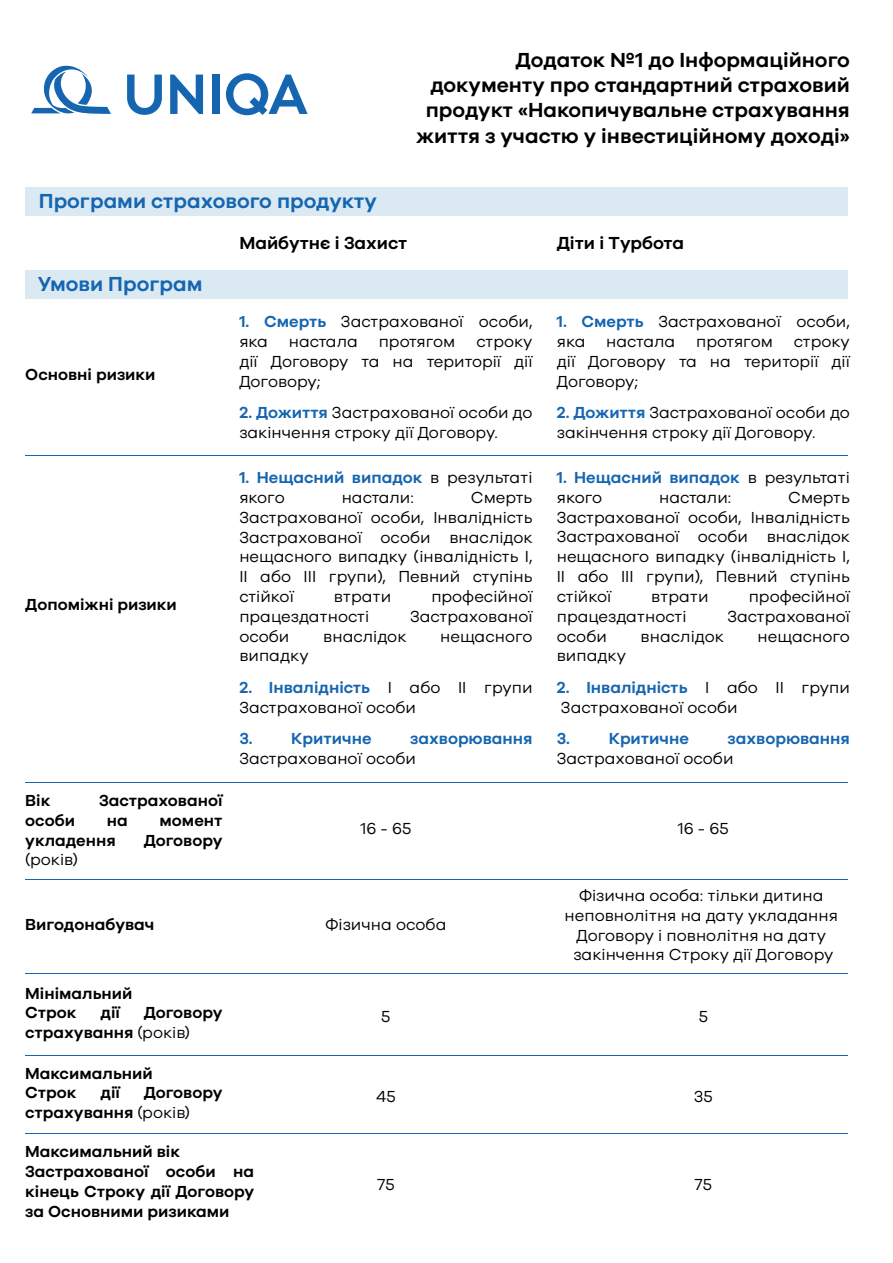
<style>
.page{position:relative;width:893px;height:1263px;background:#fff}
.page>*{position:absolute;margin:0;border:0;box-sizing:border-box;transform-origin:0 0}
.t1{font:600 21px/25.2px "UNIQA Galano";color:#000001;text-align:right}
.t2{font:600 21px "UNIQA Galano";color:#1565b1}
.t3{font:600 18px "UNIQA Galano";color:#000001}
.t4{font:16.5px/19.8px "UNIQA Galano";color:#000001}
.t5{font:600 16.5px/19.8px "UNIQA Galano";color:#000001}
.t6{font:600 16.5px/19.8px "UNIQA Galano";color:#1565b1}
.s1{font-weight:600;color:#1565b1}
.s2{font-weight:400;color:#000001}
.s3{font-weight:400}
</style>
<div class="page">
<div style="left:26px;top:187px;width:822px;height:28px;background:#dbeaf2"></div>
<svg style="left:31px;top:65px;width:80px;height:49px"></svg>
<svg style="left:127px;top:75px;width:35px;height:40px"></svg>
<svg style="left:170px;top:75px;width:33px;height:39px"></svg>
<div style="left:212px;top:75px;width:7px;height:39px;background:#1565b1"></div>
<svg style="left:226px;top:73px;width:82px;height:42px"></svg>
<hr style="left:25px;top:455px;width:822px;height:1px;background:#1565b1">
<hr style="left:25px;top:782px;width:822px;height:1px;background:#1565b1">
<hr style="left:25px;top:879px;width:822px;height:1px;background:#1565b1">
<div style="left:25px;top:270px;width:823px;height:29px;background:#dbeaf2"></div>
<hr style="left:25px;top:1055px;width:822px;height:1px;background:#1565b1">
<hr style="left:25px;top:1133px;width:822px;height:1px;background:#1565b1">
<hr style="left:25px;top:973px;width:822px;height:1px;background:#1565b1">
<p class="t2" style="left:39px;top:188px;width:339px">Програми страхового продукту</p>
<p class="t1" style="left:416px;top:47px;width:435px">Додаток №1 до Інформаційного документу про стандартний страховий продукт «Накопичувальне страхування життя з участю у інвестиційному доході»</p>
<p class="t2" style="left:39px;top:271px;width:165px">Умови Програм</p>
<p class="t5" style="left:25px;top:364px;width:132px">Основні ризики</p>
<p class="t5" style="left:25px;top:594px;width:153px">Допоміжні ризики</p>
<p class="t5" style="left:25px;top:790px;width:27px">Вік</p>
<p class="t5" style="left:99px;top:790px;width:125px">Застрахованої</p>
<p class="t5" style="left:25px;top:810px;width:51px">особи</p>
<p class="t5" style="left:107px;top:810px;width:23px">на</p>
<p class="t5" style="left:160px;top:810px;width:64px">момент</p>
<p class="t5" style="left:25px;top:830px;width:92px">укладення</p>
<p class="t5" style="left:144px;top:830px;width:80px">Договору</p>
<p class="t4" style="left:25px;top:849px;width:54px">(років)</p>
<p class="t3" style="left:239px;top:232px;width:169px">Майбутнє і Захист</p>
<p class="t3" style="left:557px;top:232px;width:129px">Діти і Турбота</p>
<p class="t4" style="left:239px;top:312px;width:295px"><span class="s1">1. Смерть</span> Застрахованої особи, яка</p>
<p class="t4" style="left:239px;top:331px;width:295px;text-align:justify;text-indent:237px">строку дії Договору та на території дії Договору;</p>
<p class="t4" style="left:239px;top:402px;width:295px"><span class="s1">2. Дожиття</span> Застрахованої особи до закінчення строку дії Договору.</p>
<p class="t4" style="left:289px;top:331px;width:70px">настала</p>
<p class="t4" style="left:379px;top:331px;width:78px">протягом</p>
<p class="t6" style="left:239px;top:467px;width:295px">1. Нещасний випадок <span class="s2">в результаті якого</span></p>
<p class="t4" style="left:239px;top:487px;width:295px;text-align:justify;text-indent:231px">Смерть Застрахованої особи, Інвалідність Застрахованої особи внаслідок нещасного випадку (інвалідність І, ІІ або ІІІ групи), Певний ступінь стійкої</p>
<p class="t4" style="left:342px;top:487px;width:74px">настали:</p>
<p class="t4" style="left:334px;top:586px;width:59px">втрати</p>
<p class="t4" style="left:431px;top:586px;width:103px">професійної</p>
<p class="t4" style="left:239px;top:606px;width:131px">працездатності</p>
<p class="t4" style="left:410px;top:606px;width:124px">Застрахованої</p>
<p class="t4" style="left:239px;top:626px;width:52px">особи</p>
<p class="t4" style="left:323px;top:626px;width:85px">внаслідок</p>
<p class="t4" style="left:440px;top:626px;width:94px">нещасного</p>
<p class="t4" style="left:239px;top:645px;width:71px">випадку</p>
<p class="t4" style="left:239px;top:677px;width:295px"><span class="s1">2. Інвалідність</span> І або ІІ групи<br>Застрахованої особи</p>
<p class="t6" style="left:239px;top:728px;width:134px">3. Критичне</p>
<p class="t6" style="left:410px;top:728px;width:124px">захворювання</p>
<p class="t4" style="left:239px;top:748px;width:178px">Застрахованої особи</p>
<p class="t4" style="left:557px;top:312px;width:295px"><span class="s1">1. Смерть</span> Застрахованої особи, яка</p>
<p class="t4" style="left:557px;top:331px;width:295px;text-align:justify;text-indent:237px">строку дії Договору та на території дії Договору;</p>
<p class="t4" style="left:557px;top:402px;width:295px"><span class="s1">2. Дожиття</span> Застрахованої особи до закінчення строку дії Договору.</p>
<p class="t6" style="left:557px;top:467px;width:295px">1. Нещасний випадок <span class="s2">в результаті якого</span></p>
<p class="t4" style="left:606px;top:331px;width:70px">настала</p>
<p class="t4" style="left:696px;top:331px;width:78px">протягом</p>
<p class="t4" style="left:557px;top:487px;width:295px;text-align:justify;text-indent:231px">Смерть Застрахованої особи, Інвалідність Застрахованої особи внаслідок нещасного випадку (інвалідність І, ІІ або ІІІ групи), Певний ступінь стійкої</p>
<p class="t4" style="left:659px;top:487px;width:74px">настали:</p>
<p class="t4" style="left:651px;top:586px;width:59px">втрати</p>
<p class="t4" style="left:749px;top:586px;width:103px">професійної</p>
<p class="t4" style="left:557px;top:606px;width:131px">працездатності</p>
<p class="t4" style="left:727px;top:606px;width:124px">Застрахованої</p>
<p class="t4" style="left:557px;top:626px;width:52px">особи</p>
<p class="t4" style="left:641px;top:626px;width:85px">внаслідок</p>
<p class="t4" style="left:758px;top:626px;width:94px">нещасного</p>
<p class="t4" style="left:557px;top:645px;width:71px">випадку</p>
<p class="t4" style="left:557px;top:677px;width:295px"><span class="s1">2. Інвалідність</span> І або ІІ групи<br>Застрахованої особи</p>
<p class="t6" style="left:557px;top:728px;width:134px">3. Критичне</p>
<p class="t6" style="left:727px;top:728px;width:124px">захворювання</p>
<p class="t4" style="left:557px;top:748px;width:178px">Застрахованої особи</p>
<p class="t4" style="left:360px;top:818px;width:52px">16 - 65</p>
<p class="t4" style="left:678px;top:818px;width:52px">16 - 65</p>
<p class="t5" style="left:25px;top:914px;width:131px">Вигодонабувач</p>
<p class="t4" style="left:326px;top:914px;width:122px">Фізична особа</p>
<p class="t4" style="left:565px;top:885px;width:275px;text-align:center">Фізична особа: тільки дитина неповнолітня на дату укладання<br>Договору і повнолітня на дату закінчення Строку дії Договору</p>
<p class="t5" style="left:25px;top:983px;width:109px">Мінімальний<br>Строк</p>
<p class="t5" style="left:100px;top:1002px;width:21px">дії</p>
<p class="t5" style="left:25px;top:1002px;width:199px;text-indent:118px">Договору страхування <span class="s3">(років)</span></p>
<p class="t5" style="left:25px;top:1062px;width:129px">Максимальний<br>Строк</p>
<p class="t5" style="left:100px;top:1082px;width:21px">дії</p>
<p class="t5" style="left:25px;top:1082px;width:199px;text-indent:118px">Договору страхування <span class="s3">(років)</span></p>
<p class="t5" style="left:25px;top:1141px;width:230px">Максимальний вік<br>Застрахованої особи на кінець Строку дії Договору за Основними ризиками</p>
<p class="t4" style="left:381px;top:1006px;width:11px">5</p>
<p class="t4" style="left:699px;top:1006px;width:11px">5</p>
<p class="t4" style="left:376px;top:1086px;width:21px">45</p>
<p class="t4" style="left:694px;top:1086px;width:20px">35</p>
<p class="t4" style="left:377px;top:1174px;width:19px">75</p>
<p class="t4" style="left:695px;top:1174px;width:19px">75</p>
</div>
